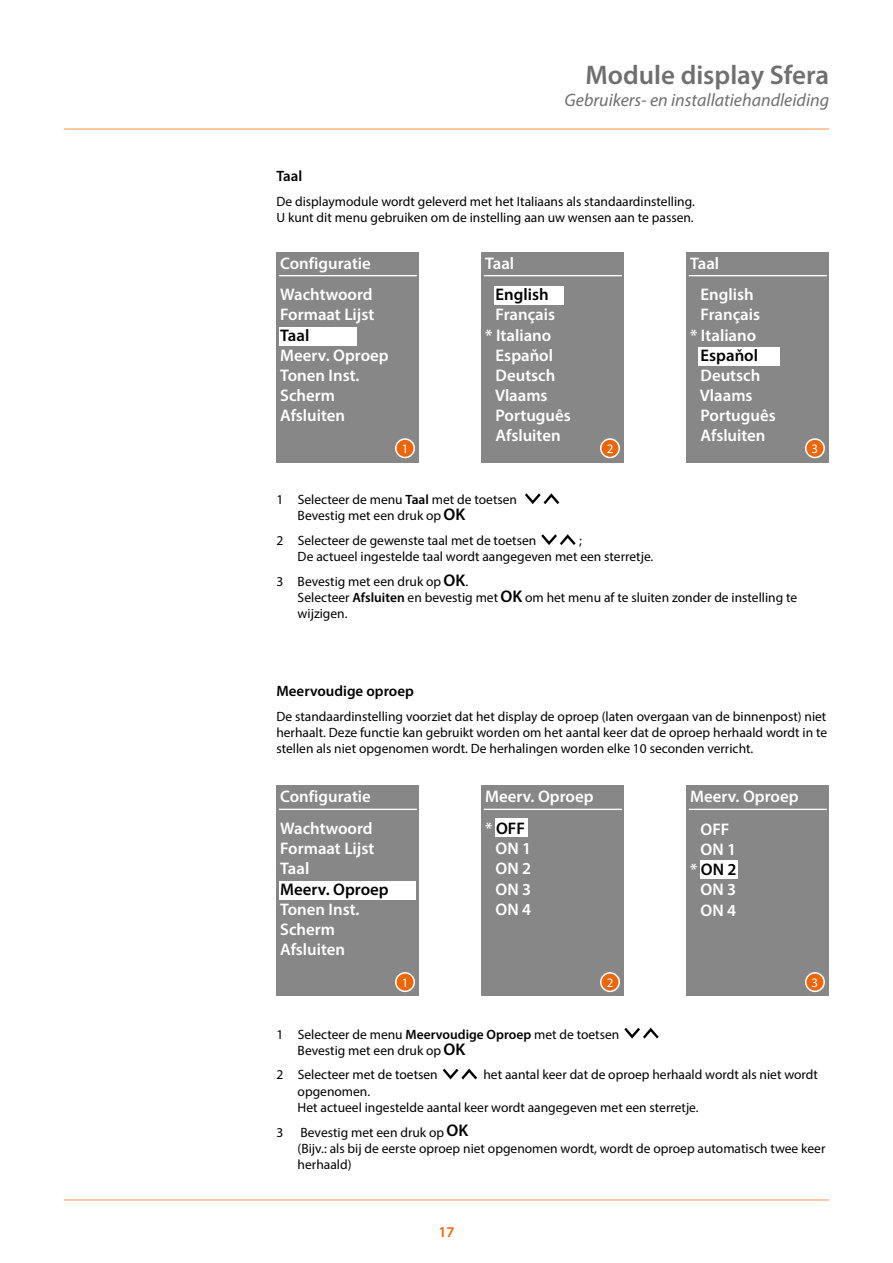
<style>
.page{position:relative;width:893px;height:1263px;background:#fff}
.page>*{position:absolute;margin:0;border:0;box-sizing:border-box;transform-origin:0 0}
.t1{font:600 27px "Myriad Pro";color:#706f6f}
.t2{font:italic 18px "Myriad Pro";color:#706f6f}
.t3{font:600 16.8px/20.1px "Myriad Pro";color:#fff}
.t4{font:600 16.8px "Myriad Pro";color:#000}
.t5{font:600 15px "Myriad Pro";color:#000}
.t6{font:600 15px "Myriad Pro";color:#ec6608}
.t7{font:13.5px/16.2px "Myriad Pro";color:#000}
.t8{font:13.05px "Myriad Pro";color:#fff}
.s1{font-weight:600}
.s2{font-weight:600;font-size:16.95px}
.s3{color:#000}
</style>
<div class="page">
<hr style="left:64px;top:128px;width:765px;height:2px;background:#f8b887">
<hr style="left:64px;top:1199px;width:765px;height:2px;background:#f8b887">
<div style="left:276px;top:252px;width:143px;height:210px;background:#878787"></div>
<hr style="left:279px;top:275px;width:138px;height:1px;background:#fff">
<div style="left:279px;top:327px;width:77px;height:19px;background:#fff"></div>
<svg style="left:395px;top:438px;width:20px;height:20px"></svg>
<div style="left:397px;top:440px;width:16px;height:17px;background:#ec6608;border-radius:50%"></div>
<div style="left:686px;top:252px;width:143px;height:210px;background:#878787"></div>
<hr style="left:689px;top:275px;width:138px;height:1px;background:#fff">
<div style="left:699px;top:347px;width:81px;height:18px;background:#fff"></div>
<svg style="left:805px;top:438px;width:20px;height:20px"></svg>
<div style="left:806px;top:440px;width:17px;height:17px;background:#ec6608;border-radius:50%"></div>
<div style="left:481px;top:252px;width:143px;height:210px;background:#878787"></div>
<hr style="left:484px;top:275px;width:138px;height:1px;background:#fff">
<div style="left:494px;top:287px;width:70px;height:18px;background:#fff"></div>
<svg style="left:600px;top:438px;width:20px;height:20px"></svg>
<div style="left:601px;top:440px;width:17px;height:17px;background:#ec6608;border-radius:50%"></div>
<div style="left:276px;top:785px;width:143px;height:211px;background:#878787"></div>
<hr style="left:279px;top:809px;width:138px;height:1px;background:#fff">
<div style="left:279px;top:881px;width:136px;height:18px;background:#fff"></div>
<svg style="left:395px;top:972px;width:20px;height:20px"></svg>
<div style="left:397px;top:974px;width:16px;height:16px;background:#ec6608;border-radius:50%"></div>
<div style="left:481px;top:785px;width:143px;height:211px;background:#878787"></div>
<hr style="left:484px;top:809px;width:138px;height:1px;background:#fff">
<div style="left:495px;top:819px;width:32px;height:18px;background:#fff"></div>
<svg style="left:600px;top:972px;width:20px;height:20px"></svg>
<div style="left:601px;top:974px;width:17px;height:16px;background:#ec6608;border-radius:50%"></div>
<div style="left:686px;top:785px;width:143px;height:211px;background:#878787"></div>
<hr style="left:689px;top:809px;width:138px;height:1px;background:#fff">
<div style="left:700px;top:860px;width:37px;height:18px;background:#fff"></div>
<svg style="left:805px;top:972px;width:20px;height:20px"></svg>
<div style="left:806px;top:974px;width:17px;height:16px;background:#ec6608;border-radius:50%"></div>
<svg style="left:525px;top:493px;width:34px;height:11px"></svg>
<svg style="left:541px;top:534px;width:35px;height:11px"></svg>
<svg style="left:624px;top:1028px;width:35px;height:10px"></svg>
<svg style="left:443px;top:1069px;width:34px;height:10px"></svg>
<h1 class="t1" style="left:585px;top:58px;width:245px">Module display Sfera</h1>
<h2 class="t2" style="left:565px;top:88px;width:266px">Gebruikers- en installatiehandleiding</h2>
<p class="t5" style="left:276px;top:167px;width:27px">Taal</p>
<p class="t7" style="left:276px;top:193px;width:420px">De displaymodule wordt geleverd met het Italiaans als standaardinstelling.<br>U kunt dit menu gebruiken om de instelling aan uw wensen aan te passen.</p>
<p class="t3" style="left:280px;top:247px;width:94px;line-height:31.7px">Configuratie<br>Wachtwoord</p>
<p class="t3" style="left:280px;top:304px;width:96px">Formaat Lijst</p>
<p class="t4" style="left:280px;top:324px;width:31px">Taal</p>
<p class="t3" style="left:280px;top:345px;width:110px">Meerv. Oproep<br>Tonen Inst.<br>Scherm<br>Afsluiten</p>
<p class="t8" style="left:402px;top:441px;width:8px">1</p>
<p class="t3" style="left:485px;top:252px;width:31px">Taal</p>
<p class="t4" style="left:496px;top:284px;width:55px">English</p>
<p class="t3" style="left:496px;top:304px;width:61px">Français</p>
<p class="t3" style="left:485px;top:324px;width:68px">* Italiano</p>
<p class="t3" style="left:496px;top:345px;width:59px">Espaňol</p>
<p class="t3" style="left:496px;top:365px;width:61px">Deutsch</p>
<p class="t3" style="left:495px;top:385px;width:54px">Vlaams</p>
<p class="t3" style="left:496px;top:405px;width:77px">Português</p>
<p class="t3" style="left:496px;top:425px;width:66px">Afsluiten</p>
<p class="t8" style="left:607px;top:441px;width:8px">2</p>
<p class="t3" style="left:701px;top:247px;width:55px;line-height:31.7px;text-indent:-10px">Taal<br>English</p>
<p class="t3" style="left:690px;top:304px;width:71px;text-align:right">Français * Italiano</p>
<p class="t4" style="left:701px;top:344px;width:59px">Espaňol</p>
<p class="t3" style="left:700px;top:365px;width:77px">Deutsch<br>Vlaams<br>Português<br>Afsluiten</p>
<p class="t8" style="left:812px;top:441px;width:8px">3</p>
<p class="t7" style="left:298px;top:491px;width:221px;text-indent:-21px">1 Selecteer de menu <span class="s1">Taal</span> met de toetsen<br>Bevestig met een druk op <span class="s2">OK</span></p>
<p class="t7" style="left:276px;top:532px;width:261px">2 Selecteer de gewenste taal met de toetsen</p>
<p class="t7" style="left:298px;top:532px;width:357px;text-indent:281px">;<br>De actueel ingestelde taal wordt aangegeven met een sterretje.</p>
<p class="t7" style="left:298px;top:573px;width:501px;text-indent:-21px">3 Bevestig met een druk op <span class="s2">OK</span>.<br>Selecteer <span class="s1">Afsluiten</span> en bevestig met <span class="s2">OK</span> om het menu af te sluiten zonder de instelling te wijzigen.</p>
<p class="t5" style="left:276px;top:681px;width:139px">Meervoudige oproep</p>
<p class="t7" style="left:276px;top:708px;width:552px;text-align:justify">De standaardinstelling voorziet dat het display de oproep (laten overgaan van de binnenpost) niet herhaalt. Deze functie kan gebruikt worden om het aantal keer dat de oproep herhaald wordt in te stellen als niet opgenomen wordt. De herhalingen worden elke 10 seconden verricht.</p>
<p class="t3" style="left:280px;top:780px;width:94px;line-height:31.7px">Configuratie<br>Wachtwoord</p>
<p class="t3" style="left:280px;top:838px;width:96px">Formaat Lijst<br>Taal</p>
<p class="t4" style="left:280px;top:878px;width:110px">Meerv. Oproep</p>
<p class="t3" style="left:280px;top:899px;width:81px">Tonen Inst.<br>Scherm<br>Afsluiten</p>
<p class="t8" style="left:402px;top:974px;width:8px">1</p>
<p class="t3" style="left:485px;top:780px;width:110px;line-height:31.7px">Meerv. Oproep * <span class="s3">OFF</span></p>
<p class="t3" style="left:496px;top:838px;width:37px;text-align:justify">ON 1<br>ON 2<br>ON 3<br>ON 4</p>
<p class="t8" style="left:607px;top:974px;width:8px">2</p>
<p class="t3" style="left:701px;top:780px;width:99px;line-height:32.5px;text-indent:-10px">Meerv. Oproep<br>OFF</p>
<p class="t3" style="left:690px;top:839px;width:48px;text-align:center">ON 1 * <span class="s3">ON 2<br></span>ON 3<br>ON 4</p>
<p class="t8" style="left:812px;top:974px;width:8px">3</p>
<p class="t7" style="left:298px;top:1026px;width:323px;text-indent:-21px">1 Selecteer de menu <span class="s1">Meervoudige Oproep</span> met de toetsen<br>Bevestig met een druk op <span class="s2">OK</span></p>
<p class="t7" style="left:276px;top:1066px;width:163px">2 Selecteer met de toetsen</p>
<p class="t7" style="left:483px;top:1066px;width:336px">het aantal keer dat de oproep herhaald wordt als niet wordt</p>
<p class="t7" style="left:298px;top:1083px;width:403px">opgenomen.<br>Het actueel ingestelde aantal keer wordt aangegeven met een sterretje.</p>
<p class="t7" style="left:276px;top:1124px;width:8px">3</p>
<p class="t7" style="left:298px;top:1124px;width:529px">Bevestig met een druk op <span class="s2">OK<br></span>(Bijv.: als bij de eerste oproep niet opgenomen wordt, wordt de oproep automatisch twee keer herhaald)</p>
<p class="t6" style="left:438px;top:1222px;width:18px">17</p>
</div>
